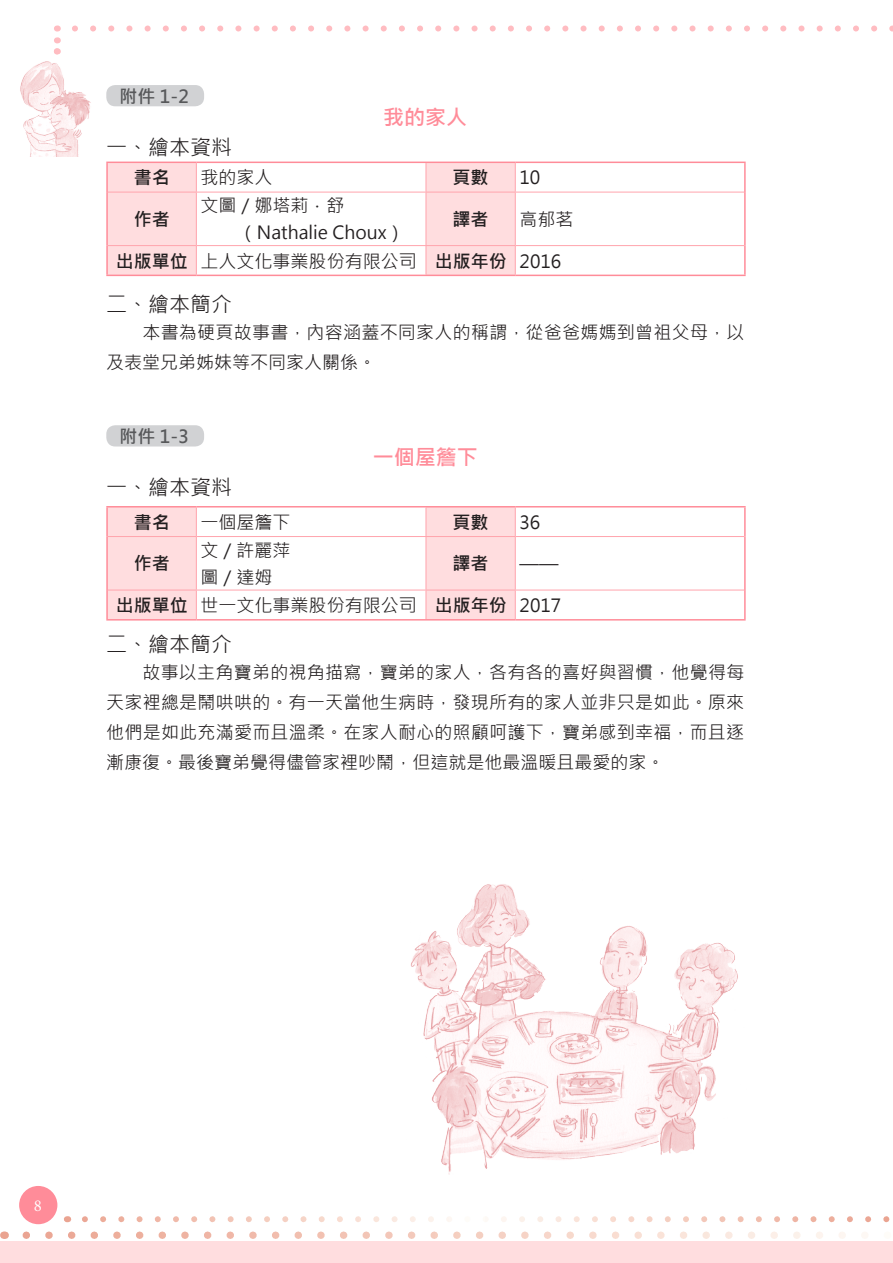
<style>
.page{position:relative;width:893px;height:1263px;background:#fff}
.page>*{position:absolute;margin:0;border:0;box-sizing:border-box;transform-origin:0 0}
.t1{font:21px "Microsoft Jheng Hei";color:#231f20}
.t2{font:700 21px "Microsoft Jheng Hei";color:#ff8c99}
.t3{font:18px/30px "Microsoft Jheng Hei";color:#231f20}
.t4{font:700 18px "Microsoft Jheng Hei";color:#231f20}
.t5{font:700 18px "Microsoft Jheng Hei";color:#57585a}
.t6{font:18px "Adobe Devanagari";color:#fff}
.s1{font-weight:700}
</style>
<div class="page">
<div style="left:19px;top:1186px;width:38px;height:38px;background:#ff8c99;border-radius:50%"></div>
<svg style="left:85px;top:1216px;width:805px;height:6px"></svg>
<svg style="left:0;top:1231px;width:893px;height:11px"></svg>
<svg style="left:75px;top:26px;width:818px;height:6px"></svg>
<svg style="left:54px;top:26px;width:6px;height:28px"></svg>
<div style="left:0;top:1242px;width:893px;height:21px;background:#ffdddf"></div>
<img style="left:20px;top:61px;width:71px;height:95px">
<img style="left:411px;top:884px;width:327px;height:291px">
<div style="left:106px;top:425px;width:98px;height:21px;background:#d1d2d4;border-radius:9px"></div>
<svg style="left:108px;top:163px;width:407px;height:112px"></svg>
<hr style="left:106px;top:162px;width:90px;height:1px;background:#ff8c99">
<hr style="left:106px;top:163px;width:2px;height:29px;background:#ff8c99">
<hr style="left:196px;top:162px;width:230px;height:1px;background:#ff8c99">
<hr style="left:426px;top:162px;width:89px;height:1px;background:#ff8c99">
<hr style="left:515px;top:162px;width:231px;height:1px;background:#ff8c99">
<hr style="left:744px;top:163px;width:2px;height:29px;background:#ff8c99">
<hr style="left:106px;top:192px;width:2px;height:54px;background:#ff8c99">
<hr style="left:744px;top:192px;width:2px;height:54px;background:#ff8c99">
<hr style="left:106px;top:246px;width:2px;height:29px;background:#ff8c99">
<hr style="left:744px;top:246px;width:2px;height:29px;background:#ff8c99">
<hr style="left:106px;top:275px;width:90px;height:1px;background:#ff8c99">
<hr style="left:196px;top:275px;width:230px;height:1px;background:#ff8c99">
<hr style="left:426px;top:275px;width:89px;height:1px;background:#ff8c99">
<hr style="left:515px;top:275px;width:231px;height:1px;background:#ff8c99">
<svg style="left:196px;top:163px;width:1px;height:29px"></svg>
<svg style="left:426px;top:163px;width:1px;height:29px"></svg>
<svg style="left:515px;top:163px;width:1px;height:29px"></svg>
<hr style="left:108px;top:192px;width:88px;height:1px;background:#ffa4ad">
<hr style="left:196px;top:192px;width:230px;height:1px;background:#ffa4ad">
<hr style="left:196px;top:192px;width:1px;height:53px;background:#ffa4ad">
<hr style="left:426px;top:192px;width:89px;height:1px;background:#ffa4ad">
<hr style="left:426px;top:192px;width:1px;height:53px;background:#ffa4ad">
<hr style="left:515px;top:192px;width:229px;height:1px;background:#ffa4ad">
<hr style="left:515px;top:192px;width:1px;height:53px;background:#ffa4ad">
<hr style="left:108px;top:245px;width:88px;height:1px;background:#ffa4ad">
<hr style="left:196px;top:245px;width:230px;height:1px;background:#ffa4ad">
<svg style="left:196px;top:246px;width:1px;height:29px"></svg>
<hr style="left:426px;top:245px;width:89px;height:1px;background:#ffa4ad">
<svg style="left:426px;top:246px;width:1px;height:29px"></svg>
<hr style="left:515px;top:245px;width:229px;height:1px;background:#ffa4ad">
<svg style="left:515px;top:246px;width:1px;height:29px"></svg>
<svg style="left:108px;top:507px;width:407px;height:112px"></svg>
<hr style="left:106px;top:506px;width:90px;height:1px;background:#ff8c99">
<hr style="left:106px;top:507px;width:2px;height:29px;background:#ff8c99">
<hr style="left:196px;top:506px;width:230px;height:1px;background:#ff8c99">
<hr style="left:426px;top:506px;width:89px;height:1px;background:#ff8c99">
<hr style="left:515px;top:506px;width:231px;height:1px;background:#ff8c99">
<hr style="left:744px;top:507px;width:2px;height:29px;background:#ff8c99">
<hr style="left:106px;top:536px;width:2px;height:54px;background:#ff8c99">
<hr style="left:744px;top:536px;width:2px;height:54px;background:#ff8c99">
<hr style="left:106px;top:590px;width:2px;height:29px;background:#ff8c99">
<hr style="left:744px;top:590px;width:2px;height:29px;background:#ff8c99">
<hr style="left:106px;top:619px;width:90px;height:1px;background:#ff8c99">
<hr style="left:196px;top:619px;width:230px;height:1px;background:#ff8c99">
<hr style="left:426px;top:619px;width:89px;height:1px;background:#ff8c99">
<hr style="left:515px;top:619px;width:231px;height:1px;background:#ff8c99">
<svg style="left:196px;top:507px;width:1px;height:29px"></svg>
<svg style="left:426px;top:507px;width:1px;height:29px"></svg>
<svg style="left:515px;top:507px;width:1px;height:29px"></svg>
<hr style="left:108px;top:536px;width:88px;height:1px;background:#ffa4ad">
<hr style="left:196px;top:536px;width:230px;height:1px;background:#ffa4ad">
<hr style="left:196px;top:537px;width:1px;height:53px;background:#ffa4ad">
<hr style="left:426px;top:536px;width:89px;height:1px;background:#ffa4ad">
<hr style="left:426px;top:537px;width:1px;height:53px;background:#ffa4ad">
<hr style="left:515px;top:536px;width:229px;height:1px;background:#ffa4ad">
<hr style="left:515px;top:537px;width:1px;height:53px;background:#ffa4ad">
<hr style="left:108px;top:590px;width:88px;height:1px;background:#ffa4ad">
<hr style="left:196px;top:590px;width:230px;height:1px;background:#ffa4ad">
<svg style="left:196px;top:590px;width:1px;height:29px"></svg>
<hr style="left:426px;top:590px;width:89px;height:1px;background:#ffa4ad">
<svg style="left:426px;top:590px;width:1px;height:29px"></svg>
<hr style="left:515px;top:590px;width:229px;height:1px;background:#ffa4ad">
<svg style="left:515px;top:590px;width:1px;height:29px"></svg>
<div style="left:106px;top:85px;width:98px;height:21px;background:#d1d2d4;border-radius:9px"></div>
<p class="t5" style="left:119px;top:85px;width:71px">附件 1-2</p>
<p class="t2" style="left:383px;top:104px;width:85px">我的家人</p>
<p class="t1" style="left:106px;top:134px;width:127px">一、繪本資料</p>
<p class="t4" style="left:134px;top:166px;width:37px">書名</p>
<p class="t3" style="left:201px;top:163px;width:73px">我的家人</p>
<p class="t4" style="left:453px;top:166px;width:37px">頁數</p>
<p class="t3" style="left:520px;top:163px;width:22px">10</p>
<p class="t4" style="left:134px;top:208px;width:37px">作者</p>
<p class="t3" style="left:239px;top:192px;width:167px;line-height:27px;text-indent:-38px">文圖／娜塔莉．舒（Nathalie Choux）</p>
<p class="t4" style="left:453px;top:208px;width:37px">譯者</p>
<p class="t3" style="left:520px;top:204px;width:55px">高郁茗</p>
<p class="t3" style="left:116px;top:246px;width:447px"><span class="s1">出版單位</span> 上人文化事業股份有限公司 <span class="s1">出版年份</span> 2016</p>
<p class="t1" style="left:106px;top:291px;width:127px">二、繪本簡介</p>
<p class="t3" style="left:106px;top:318px;width:639px;text-indent:36px">本書為硬頁故事書，內容涵蓋不同家人的稱謂，從爸爸媽媽到曾祖父母，以及表堂兄弟姊妹等不同家人關係。</p>
<p class="t5" style="left:119px;top:425px;width:71px">附件 1-3</p>
<p class="t2" style="left:373px;top:444px;width:106px">一個屋簷下</p>
<p class="t1" style="left:106px;top:474px;width:127px">一、繪本資料</p>
<p class="t4" style="left:134px;top:511px;width:37px">書名</p>
<p class="t3" style="left:201px;top:507px;width:91px">一個屋簷下</p>
<p class="t4" style="left:453px;top:511px;width:37px">頁數</p>
<p class="t3" style="left:520px;top:507px;width:22px">36</p>
<p class="t4" style="left:134px;top:552px;width:37px">作者</p>
<p class="t3" style="left:201px;top:537px;width:91px;line-height:27px">文／許麗萍圖／達姆</p>
<p class="t4" style="left:453px;top:552px;width:37px">譯者</p>
<p class="t3" style="left:520px;top:549px;width:40px">——</p>
<p class="t3" style="left:116px;top:590px;width:447px"><span class="s1">出版單位</span> 世一文化事業股份有限公司 <span class="s1">出版年份</span> 2017</p>
<p class="t1" style="left:106px;top:631px;width:127px">二、繪本簡介</p>
<p class="t3" style="left:106px;top:658px;width:639px;text-align:justify;text-indent:36px">故事以主角寶弟的視角描寫，寶弟的家人，各有各的喜好與習慣，他覺得每天家裡總是鬧哄哄的。有一天當他生病時，發現所有的家人並非只是如此。原來他們是如此充滿愛而且溫柔。在家人耐心的照顧呵護下，寶弟感到幸福，而且逐漸康復。最後寶弟覺得儘管家裡吵鬧，但這就是他最溫暖且最愛的家。</p>
<p class="t6" style="left:34px;top:1195px;width:10px">8</p>
</div>
